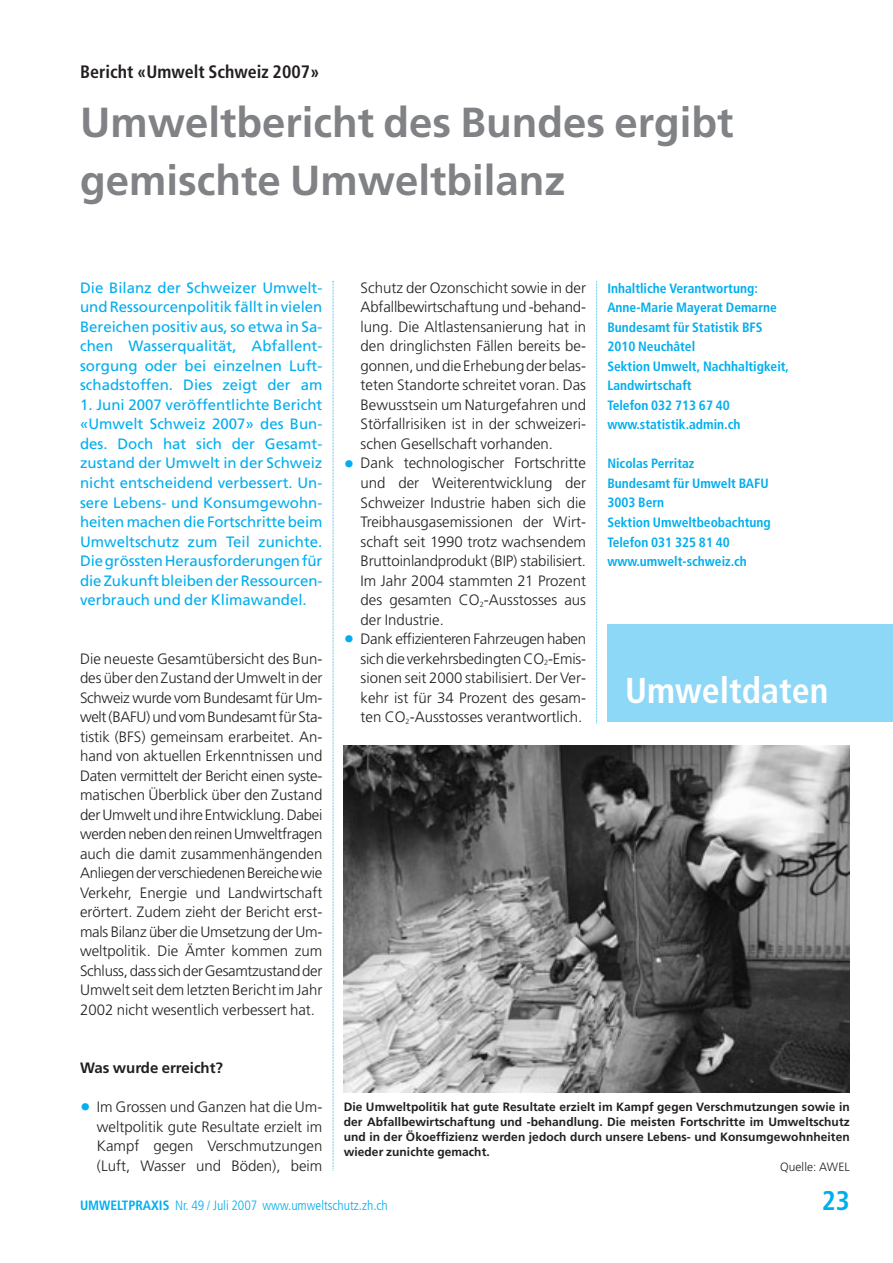
<style>
.page{position:relative;width:893px;height:1263px;background:#fff}
.page>*{position:absolute;margin:0;border:0;box-sizing:border-box;transform-origin:0 0}
.t1{font:700 42px/58.5px "Frutiger";color:#808285}
.t2{font:700 condensed 36px "Frutiger";color:#fff}
.t3{font:700 condensed 27px "Frutiger";color:#00aeef}
.t4{font:700 condensed 18px "Frutiger";color:#231f20}
.t5{font:300 15px/19.5px "Frutiger";color:#231f20;text-align:justify}
.t6{font:15px/19.5px "Frutiger";color:#00aeef;text-align:justify}
.t7{font:700 15px "Frutiger";color:#231f20}
.t8{font:700 condensed 13.5px/19.5px "Frutiger";color:#00aeef}
.t9{font:300 condensed 13.5px "Frutiger";color:#00aeef}
.t10{font:700 12px/15px "Frutiger";letter-spacing:.005em;color:#231f20;text-align:justify}
.t11{font:300 12px "Frutiger";letter-spacing:.005em;color:#231f20}
.s1{font-family:"Times Ten";font-weight:400;font-size:21px;color:#00aeef}
.s2{font-weight:700}
</style>
<div class="page">
<svg style="left:332px;top:281px;width:561px;height:890px"></svg>
<p class="t4" style="left:80px;top:65px;width:241px">Bericht «Umwelt Schweiz 2007»</p>
<h1 class="t1" style="left:80px;top:96px;width:655px">Umweltbericht des Bundes ergibt gemischte Umweltbilanz</h1>
<p class="t6" style="left:80px;top:279px;width:244px">Die Bilanz der Schweizer Umwelt&shy;und Ressourcenpolitik fällt in vielen Bereichen positiv aus, so etwa in Sa&shy;chen Wasserqualität, Abfallent&shy;sorgung oder bei einzelnen Luft&shy;schadstoffen. Dies zeigt der am</p>
<p class="t6" style="left:80px;top:396px;width:244px">1. Juni 2007 veröffentlichte Bericht «Umwelt Schweiz 2007» des Bun&shy;des. Doch hat sich der Gesamt&shy;zustand der Umwelt in der Schweiz nicht entscheidend verbessert. Un&shy;sere Lebens- und Konsumgewohn&shy;heiten machen die Fortschritte beim Umweltschutz zum Teil zunichte.<br>Die grössten Herausforderungen für die Zukunft bleiben der Ressourcen&shy;verbrauch und der Klimawandel.</p>
<p class="t5" style="left:80px;top:650px;width:244px">Die neueste Gesamtübersicht des Bun&shy;des über den Zustand der Umwelt in der Schweiz wurde vom Bundesamt für Um&shy;welt (BAFU) und vom Bundesamt für Sta&shy;tistik (BFS) gemeinsam erarbeitet. An&shy;hand von aktuellen Erkenntnissen und Daten vermittelt der Bericht einen syste&shy;matischen Überblick über den Zustand der Umwelt und ihre Entwicklung. Dabei werden neben den reinen Umweltfragen auch die damit zusammenhängenden Anliegen der verschiedenen Bereiche wie Verkehr, Energie und Landwirtschaft erörtert. Zudem zieht der Bericht erst&shy;mals Bilanz über die Umsetzung der Um&shy;weltpolitik. Die Ämter kommen zum Schluss, dass sich der Gesamtzustand der Umwelt seit dem letzten Bericht im Jahr 2002 nicht wesentlich verbessert hat.</p>
<p class="t7" style="left:80px;top:1062px;width:145px">Was wurde erreicht?</p>
<p class="t5" style="left:97px;top:1098px;width:227px;text-indent:-17px"><span class="s1">•</span> Im Grossen und Ganzen hat die Um&shy;weltpolitik gute Resultate erzielt im Kampf gegen Verschmutzungen (Luft, Wasser und Böden), beim</p>
<p class="t5" style="left:361px;top:279px;width:227px">Schutz der Ozonschicht sowie in der Abfallbewirtschaftung und -behand&shy;lung. Die Altlastensanierung hat in den dringlichsten Fällen bereits be&shy;gonnen, und die Erhebung der belas&shy;teten Standorte schreitet voran. Das Bewusstsein um Naturgefahren und Störfallrisiken ist in der schweizeri&shy;schen Gesellschaft vorhanden.</p>
<p class="t5" style="left:361px;top:455px;width:227px;text-indent:-17px"><span class="s1">•</span> Dank technologischer Fortschritte und der Weiterentwicklung der Schweizer Industrie haben sich die Treibhausgasemissionen der Wirt&shy;schaft seit 1990 trotz wachsendem Bruttoinlandprodukt (BIP) stabilisiert.<br>Im Jahr 2004 stammten 21 Prozent des gesamten CO<sub>2</sub>-Ausstosses aus der Industrie.</p>
<p class="t5" style="left:361px;top:630px;width:227px;text-indent:-17px"><span class="s1">•</span> Dank effizienteren Fahrzeugen haben sich die verkehrsbedingten CO<sub>2</sub>-Emis&shy;sionen seit 2000 stabilisiert. Der Ver&shy;kehr ist für 34 Prozent des gesam&shy;ten CO<sub>2</sub>-Ausstosses verantwortlich.</p>
<p class="t8" style="left:607px;top:280px;width:183px">Inhaltliche Verantwortung:<br>Anne-Marie Mayerat Demarne<br>Bundesamt für Statistik BFS<br>2010 Neuchâtel<br>Sektion Umwelt, Nachhaltigkeit,<br>Landwirtschaft<br>Telefon 032 713 67 40 www.statistik.admin.ch</p>
<p class="t8" style="left:607px;top:455px;width:165px">Nicolas Perritaz<br>Bundesamt für Umwelt BAFU<br>3003 Bern<br>Sektion Umweltbeobachtung<br>Telefon 031 325 81 40 www.umwelt-schweiz.ch</p>
<h2 class="t2" style="left:625px;top:675px;width:205px">Umweltdaten</h2>
<p class="t10" style="left:344px;top:1100px;width:508px">Die Umweltpolitik hat gute Resultate erzielt im Kampf gegen Verschmutzungen sowie in der Abfallbewirtschaftung und -behandlung. Die meisten Fortschritte im Umweltschutz und in der Ökoeffizienz werden jedoch durch unsere Lebens- und Konsumgewohnheiten wieder zunichte gemacht.</p>
<p class="t11" style="left:780px;top:1162px;width:71px">Quelle: AWEL</p>
<p class="t9" style="left:80px;top:1199px;width:309px"><span class="s2">UMWELTPRAXIS</span> Nr. 49 / Juli 2007 www.umweltschutz.zh.ch</p>
<h3 class="t3" style="left:822px;top:1189px;width:30px">23</h3>
</div>
